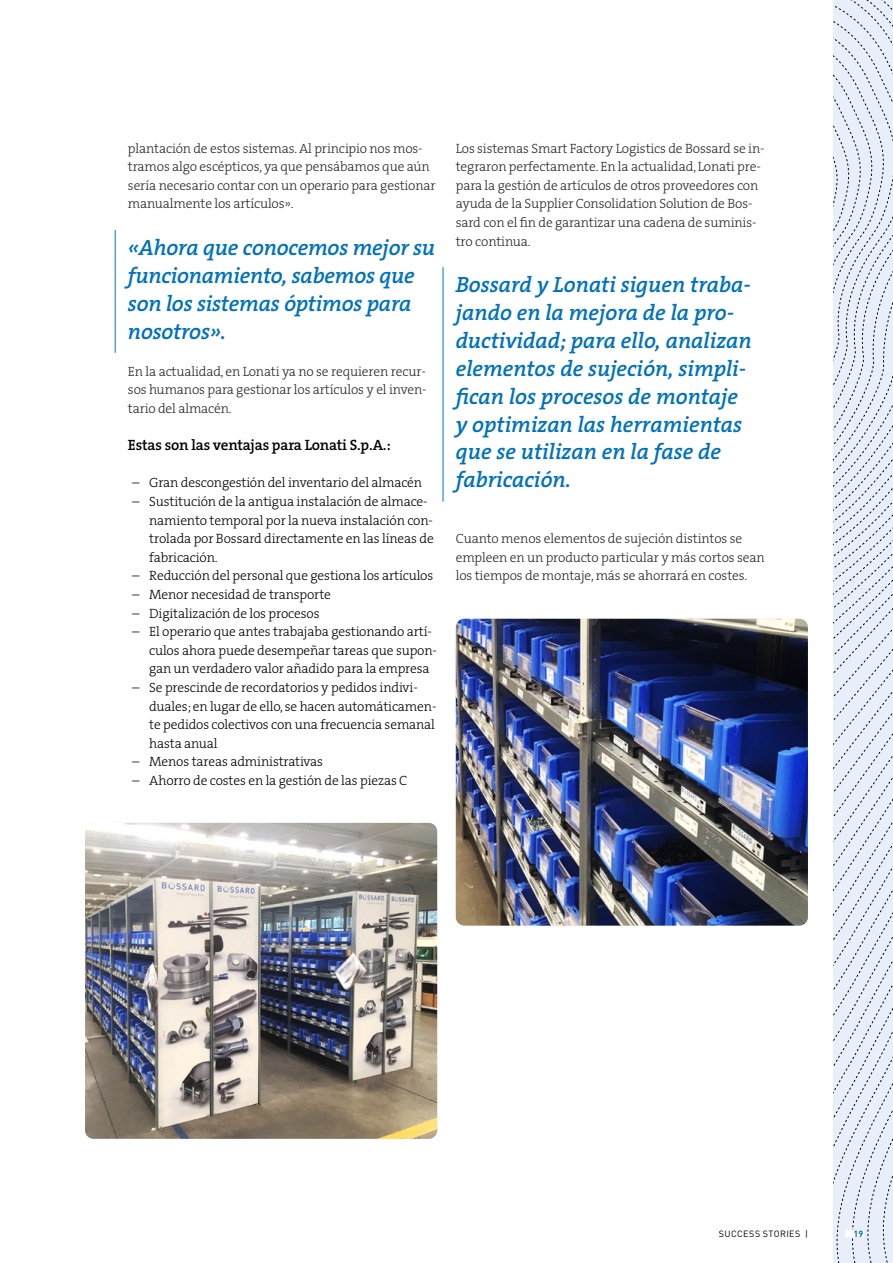
<style>
.page{position:relative;width:893px;height:1263px;background:#fff}
.page>*{position:absolute;margin:0;border:0;box-sizing:border-box;transform-origin:0 0}
.t1{font:22.2px/27.9px "The Serif HP6 Se Bld IT";color:#0072bb}
.t2{font:15px "The Serif HP6 Se Bld";letter-spacing:-.01em;color:#000}
.t3{font:13.5px/18.6px "The Serif HP3 Lig";letter-spacing:-.01em;color:#282827}
.t4{font:13.5px/18.6px "The Serif HP3 Lig";letter-spacing:-.01em;color:#000}
.t5{font:9px "DINOT";letter-spacing:.04em;color:#000}
.t6{font:700 9px "DINOT";color:#0072bb}
</style>
<div class="page">
<svg style="left:833px;top:0;width:60px;height:1263px"></svg>
<div style="left:845px;top:1230px;width:18px;height:7px;background:#fff"></div>
<hr style="left:115px;top:230px;width:1px;height:123px;background:#0072bb">
<hr style="left:443px;top:267px;width:1px;height:235px;background:#0072bb">
<img style="left:85px;top:823px;width:352px;height:316px">
<img style="left:456px;top:619px;width:352px;height:307px">
<p class="t3" style="left:128px;top:139px;width:309px">plantación de estos sistemas. Al principio nos mos&shy;tramos algo escépticos, ya que pensábamos que aún sería necesario contar con un operario para gestionar manualmente los artículos».</p>
<h1 class="t1" style="left:128px;top:234px;width:309px">«Ahora que conocemos mejor su funcionamiento, sabemos que son los sistemas óptimos para nosotros».</h1>
<p class="t3" style="left:128px;top:362px;width:300px;text-align:justify">En la actualidad, en Lonati ya no se requieren recur&shy;sos humanos para gestionar los artículos y el inven&shy;tario del almacén.</p>
<p class="t2" style="left:128px;top:435px;width:264px">Estas son las ventajas para Lonati S.p.A.:</p>
<p class="t4" style="left:132px;top:474px;width:292px">– Gran descongestión del inventario del almacén</p>
<p class="t4" style="left:149px;top:492px;width:286px;text-indent:-17px">– Sustitución de la antigua instalación de almace&shy;namiento temporal por la nueva instalación con&shy;trolada por Bossard directamente en las líneas de fabricación.</p>
<p class="t4" style="left:132px;top:567px;width:303px">– Reducción del personal que gestiona los artículos</p>
<p class="t4" style="left:132px;top:585px;width:200px">– Menor necesidad de transporte</p>
<p class="t4" style="left:132px;top:604px;width:189px">– Digitalización de los procesos</p>
<p class="t4" style="left:149px;top:622px;width:289px;text-indent:-17px">– El operario que antes trabajaba gestionando artí&shy;culos ahora puede desempeñar tareas que supon&shy;gan un verdadero valor añadido para la empresa</p>
<p class="t4" style="left:149px;top:678px;width:289px;text-indent:-17px">– Se prescinde de recordatorios y pedidos indivi&shy;duales; en lugar de ello, se hacen automáticamen&shy;te pedidos colectivos con una frecuencia semanal hasta anual</p>
<p class="t4" style="left:132px;top:753px;width:192px">– Menos tareas administrativas</p>
<p class="t4" style="left:132px;top:771px;width:277px">– Ahorro de costes en la gestión de las piezas C</p>
<p class="t3" style="left:456px;top:139px;width:310px">Los sistemas Smart Factory Logistics de Bossard se in&shy;tegraron perfectamente. En la actualidad, Lonati pre&shy;para la gestión de artículos de otros proveedores con ayuda de la Supplier Consolidation Solution de Bos&shy;sard con el fin de garantizar una cadena de suminis&shy;tro continua.</p>
<h1 class="t1" style="left:456px;top:271px;width:297px">Bossard y Lonati siguen traba&shy;jando en la mejora de la pro&shy;ductividad; para ello, analizan elementos de sujeción, simpli&shy;fican los procesos de montaje y optimizan las herramientas que se utilizan en la fase de fabricación.</h1>
<p class="t3" style="left:456px;top:529px;width:310px">Cuanto menos elementos de sujeción distintos se empleen en un producto particular y más cortos sean los tiempos de montaje, más se ahorrará en costes.</p>
<p class="t5" style="left:719px;top:1227px;width:91px">SUCCESS STORIES |</p>
<p class="t6" style="left:853px;top:1227px;width:11px">19</p>
</div>
